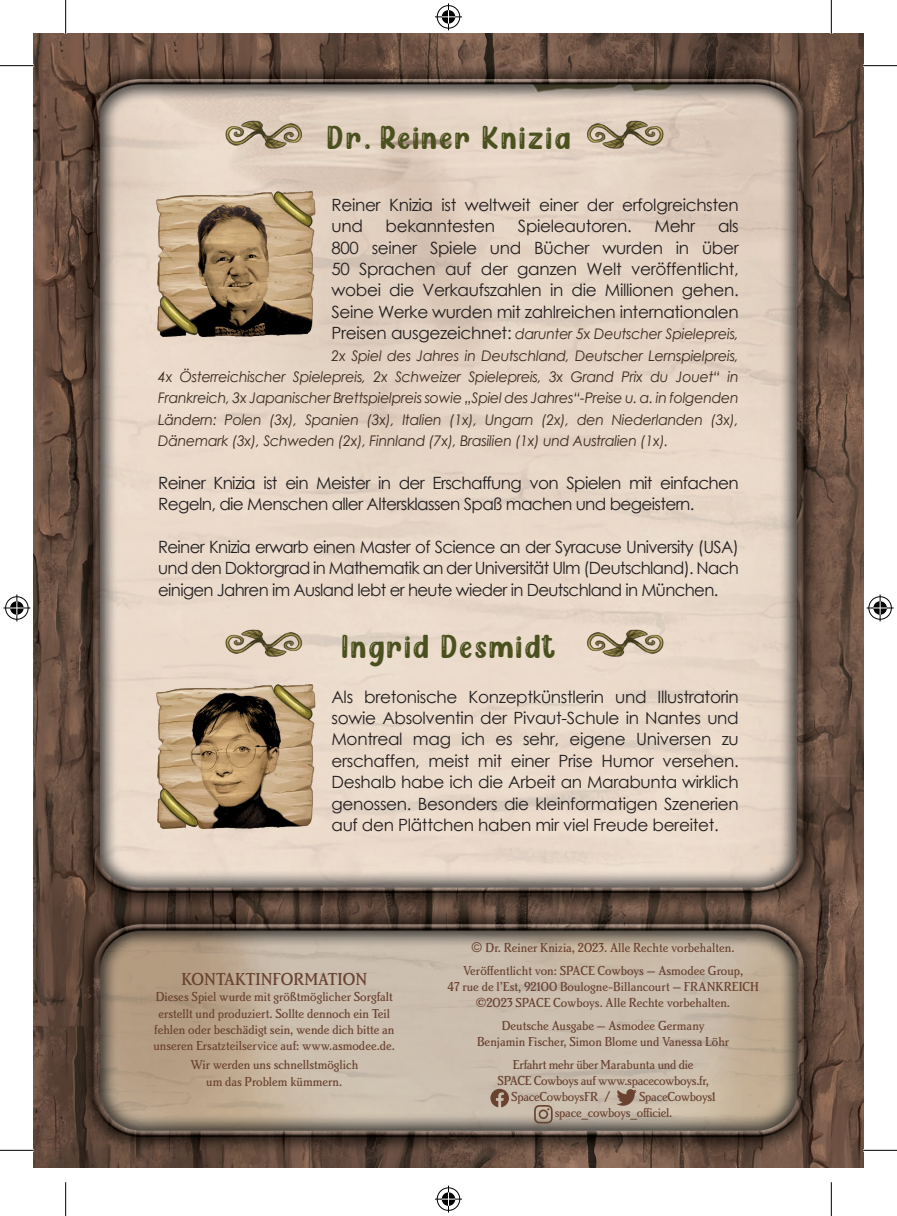
<style>
.page{position:relative;width:897px;height:1216px;background:#fff}
.page>*{position:absolute;margin:0;border:0;box-sizing:border-box;transform-origin:0 0}
.t1{font:33.75px "Gummy Bears";letter-spacing:.05em;color:#4a501e}
.t2{font:18px "Brighton Medium Plain";color:#6a4230}
.t3{font:16.88px/21.4px "Century Gothic";letter-spacing:-.02em;color:#231f20;text-align:justify}
.t4{font:16.88px/21.4px "Century Gothic";letter-spacing:-.04em;color:#231f20}
.t5{font:italic 14.62px "Century Gothic";letter-spacing:-.02em;color:#3a2b20}
.t6{font:13.5px/16.2px "Brighton Medium Plain";color:#6a4230;text-align:center}
.t7{font:13.5px/16.2px "Brighton Medium Plain";letter-spacing:-.02em;color:#6a4230}
.s1{font-style:normal;font-size:16.88px;color:#231f20}
.s2{font-family:"Arial"}
.s3{font-family:"Times";font-weight:700}
</style>
<div class="page">
<img style="left:34px;top:34px;width:829px;height:1133px">
<img style="left:586px;top:118px;width:79px;height:34px">
<img style="left:586px;top:627px;width:79px;height:34px">
<img style="left:224px;top:118px;width:79px;height:34px">
<img style="left:224px;top:627px;width:79px;height:34px">
<svg style="left:490px;top:1088px;width:19px;height:19px"></svg>
<svg style="left:616px;top:1089px;width:21px;height:16px"></svg>
<svg style="left:534px;top:1105px;width:18px;height:18px"></svg>
<img style="left:156px;top:192px;width:159px;height:144px">
<img style="left:156px;top:684px;width:159px;height:145px">
<hr style="left:0;top:65px;width:34px;height:1px;background:#000">
<hr style="left:863px;top:65px;width:34px;height:1px;background:#000">
<hr style="left:0;top:1150px;width:34px;height:1px;background:#000">
<hr style="left:863px;top:1150px;width:34px;height:1px;background:#000">
<hr style="left:65px;top:0;width:1px;height:34px;background:#000">
<hr style="left:65px;top:1182px;width:1px;height:34px;background:#000">
<hr style="left:831px;top:0;width:1px;height:34px;background:#000">
<hr style="left:831px;top:1182px;width:1px;height:34px;background:#000">
<svg style="left:435px;top:3px;width:27px;height:27px"></svg>
<svg style="left:435px;top:1185px;width:27px;height:27px"></svg>
<svg style="left:3px;top:594px;width:27px;height:27px"></svg>
<svg style="left:866px;top:594px;width:27px;height:27px"></svg>
<h1 class="t1" style="left:328px;top:116px;width:245px">Dr. Reiner Knizia</h1>
<p class="t3" style="left:331px;top:194px;width:409px">Reiner Knizia ist weltweit einer der erfolgreichsten und</p>
<p class="t3" style="left:385px;top:215px;width:111px">bekanntesten</p>
<p class="t3" style="left:518px;top:215px;width:115px">Spieleautoren.</p>
<p class="t3" style="left:654px;top:215px;width:42px">Mehr</p>
<p class="t3" style="left:331px;top:215px;width:409px;text-indent:386px">als 800 seiner Spiele und Bücher wurden in über 50 Sprachen auf der ganzen Welt veröffentlicht, wobei die Verkaufszahlen in die Millionen gehen.<br>Seine Werke wurden mit zahlreichen internationalen</p>
<p class="t5" style="left:331px;top:324px;width:409px"><span class="s1">Preisen ausgezeichnet:</span> darunter 5x Deutscher Spielepreis,</p>
<p class="t5" style="left:331px;top:345px;width:409px">2x Spiel des Jahres in Deutschland, Deutscher Lernspielpreis,</p>
<p class="t5" style="left:158px;top:366px;width:582px">4x Österreichischer Spielepreis, 2x Schweizer Spielepreis, 3x Grand Prix du Jouet“ in</p>
<p class="t5" style="left:158px;top:388px;width:582px">Frankreich, 3x Japanischer Brettspielpreis sowie „Spiel des Jahres“-Preise u. a. in folgenden</p>
<p class="t5" style="left:158px;top:409px;width:582px">Ländern: Polen (3x), Spanien (3x), Italien (1x), Ungarn (2x), den Niederlanden (3x),</p>
<p class="t5" style="left:158px;top:430px;width:512px">Dänemark (3x), Schweden (2x), Finnland (7x), Brasilien (1x) und Australien (1x).</p>
<p class="t4" style="left:158px;top:472px;width:582px">Reiner Knizia ist ein Meister in der Erschaffung von Spielen mit einfachen<br>Regeln, die Menschen aller Altersklassen Spaß machen und begeistern.</p>
<p class="t3" style="left:158px;top:536px;width:582px">Reiner Knizia erwarb einen Master of Science an der Syracuse University (USA) und den Doktorgrad in Mathematik an der Universität Ulm (Deutschland). Nach einigen Jahren im Ausland lebt er heute wieder in Deutschland in München.</p>
<h1 class="t1" style="left:342px;top:625px;width:216px">Ingrid Desmidt</h1>
<p class="t3" style="left:331px;top:685px;width:409px">Als bretonische Konzeptkünstlerin und Illustratorin sowie Absolventin der Pivaut-Schule in Nantes und Montreal mag ich es sehr, eigene Universen zu erschaffen, meist mit einer Prise Humor versehen.<br>Deshalb habe ich die Arbeit an Marabunta wirklich genossen. Besonders die kleinformatigen Szenerien auf den Plättchen haben mir viel Freude bereitet.</p>
<p class="t2" style="left:181px;top:969px;width:187px">KONTAKTINFORMATION</p>
<p class="t6" style="left:153px;top:988px;width:243px">Dieses Spiel wurde mit größtmöglicher Sorgfalt erstellt und produziert. Sollte dennoch ein Teil fehlen oder beschädigt sein, wende dich bitte an unseren Ersatzteilservice auf: www.asmodee.de.</p>
<p class="t6" style="left:190px;top:1056px;width:169px">Wir werden uns schnellstmöglich um das Problem kümmern.</p>
<p class="t6" style="left:463px;top:936px;width:282px;line-height:22.5px"><span class="s2">©</span> Dr. Reiner Knizia, 2023. Alle Rechte vorbehalten.<br>Veröffentlicht von: SPACE Cowboys – Asmodee Group,</p>
<p class="t6" style="left:447px;top:978px;width:313px">47 rue de l’Est, 92100 Boulogne-Billancourt – FRANKREICH <span class="s3">©</span>2023 SPACE Cowboys. Alle Rechte vorbehalten.</p>
<p class="t6" style="left:477px;top:1017px;width:254px">Deutsche Ausgabe – Asmodee Germany<br>Benjamin Fischer, Simon Blome und Vanessa Löhr</p>
<p class="t7" style="left:513px;top:1055px;width:182px">Erfahrt mehr über Marabunta und die</p>
<p class="t7" style="left:497px;top:1072px;width:213px">SPACE Cowboys auf www.spacecowboys.fr,</p>
<p class="t7" style="left:511px;top:1088px;width:101px">SpaceCowboysFR /</p>
<p class="t7" style="left:555px;top:1088px;width:163px;text-indent:84px">SpaceCowboys1 space_cowboys_officiel.</p>
</div>
